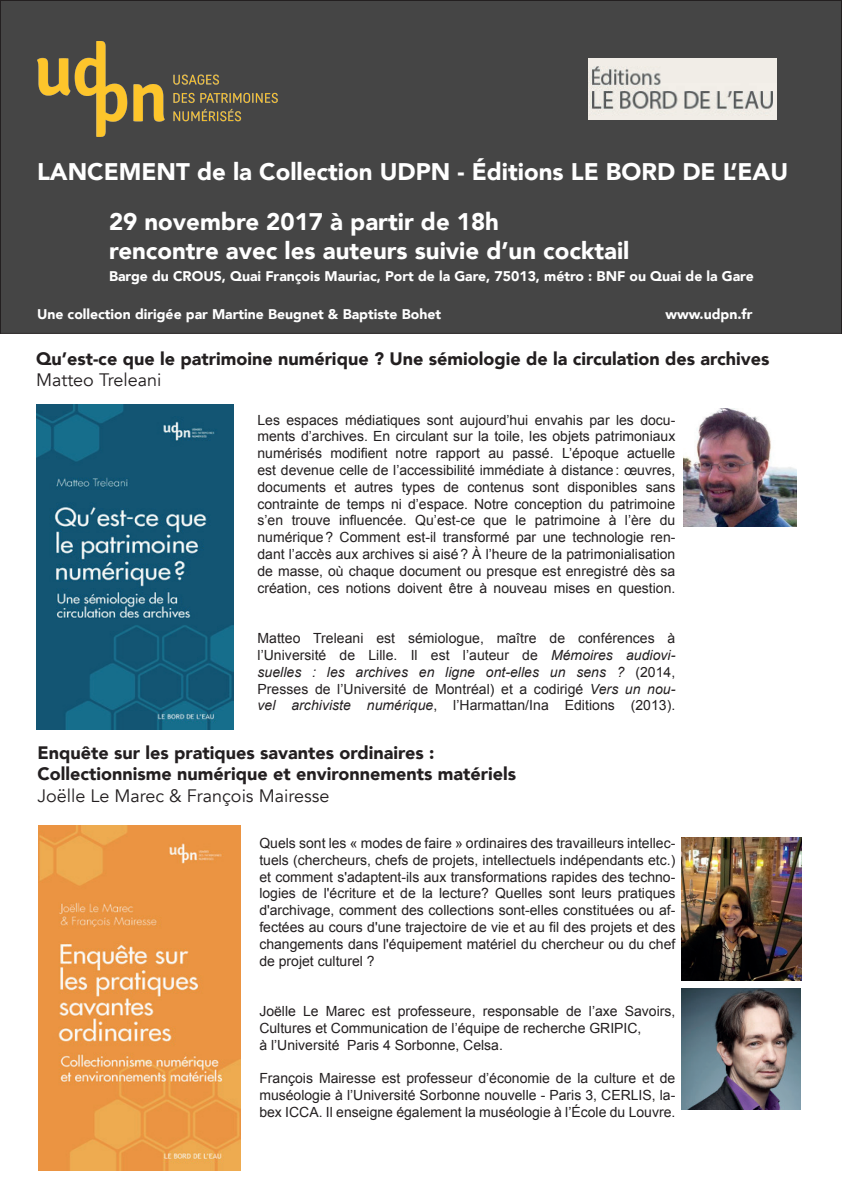
<style>
.page{position:relative;width:842px;height:1191px;background:#fff}
.page>*{position:absolute;margin:0;border:0;box-sizing:border-box;transform-origin:0 0}
.t1{font:900 24px/50.4px "Avenir";color:#fff}
.t2{font:900 18px/21.6px "Avenir";color:#231f20}
.t3{font:18px "Avenir";color:#231f20}
.t4{font:14px/16.8px "Arial";color:#231f20;text-align:justify}
.t5{font:900 14px "Avenir";color:#fff}
.s1{font-style:italic}
</style>
<div class="page">
<img style="left:36px;top:405px;width:197px;height:325px">
<img style="left:39px;top:826px;width:201px;height:344px">
<div style="left:0;top:0;width:841px;height:333px;background:#454545"></div>
<img style="left:38px;top:42px;width:240px;height:94px">
<img style="left:589px;top:59px;width:188px;height:60px">
<img style="left:684px;top:408px;width:112px;height:118px">
<img style="left:681px;top:837px;width:120px;height:143px">
<img style="left:682px;top:988px;width:118px;height:121px">
<h1 class="t1" style="left:109px;top:146px;width:681px;text-indent:-72px">LANCEMENT de la Collection UDPN - Éditions LE BORD DE L’EAU<br>29 novembre 2017 à partir de 18h</h1>
<h1 class="t1" style="left:109px;top:225px;width:522px">rencontre avec les auteurs suivie d’un cocktail</h1>
<p class="t5" style="left:109px;top:264px;width:646px">Barge du CROUS, Quai François Mauriac, Port de la Gare, 75013, métro : BNF ou Quai de la Gare</p>
<p class="t5" style="left:37px;top:302px;width:406px">Une collection dirigée par Martine Beugnet &amp; Baptiste Bohet</p>
<p class="t5" style="left:666px;top:302px;width:88px">www.udpn.fr</p>
<p class="t2" style="left:36px;top:347px;width:735px">Qu’est-ce que le patrimoine numérique ? Une sémiologie de la circulation des archives</p>
<p class="t3" style="left:36px;top:369px;width:127px">Matteo Treleani</p>
<p class="t4" style="left:257px;top:411px;width:419px">Les espaces médiatiques sont aujourd’hui envahis par les docu&shy;ments d’archives. En circulant sur la toile, les objets patrimoniaux numérisés modifient notre rapport au passé. L’époque actuelle est devenue celle de l’accessibilité immédiate à distance: œuvres, documents et autres types de contenus sont disponibles sans contrainte de temps ni d’espace. Notre conception du patrimoine s’en trouve influencée. Qu’est-ce que le patrimoine à l’ère du numérique? Comment est-il transformé par une technologie ren&shy;dant l’accès aux archives si aisé? À l’heure de la patrimonialisation de masse, où chaque document ou presque est enregistré dès sa création, ces notions doivent être à nouveau mises en question.</p>
<p class="t4" style="left:257px;top:630px;width:419px">Matteo Treleani est sémiologue, maître de conférences à l’Université de Lille. Il est l’auteur de <span class="s1">Mémoires audiovi&shy;suelles : les archives en ligne ont-elles un sens ?</span> (2014, Presses de l’Université de Montréal) et a codirigé <span class="s1">Vers un nou&shy;vel archiviste numérique</span>, l’Harmattan/Ina Editions (2013).</p>
<p class="t2" style="left:38px;top:741px;width:480px">Enquête sur les pratiques savantes ordinaires :<br>Collectionnisme numérique et environnements matériels</p>
<p class="t3" style="left:38px;top:785px;width:293px">Joëlle Le Marec &amp; François Mairesse</p>
<p class="t4" style="left:259px;top:834px;width:417px">Quels sont les « modes de faire » ordinaires des travailleurs intellec&shy;tuels (chercheurs, chefs de projets, intellectuels indépendants etc.) et comment s'adaptent-ils aux transformations rapides des techno&shy;logies de l'écriture et de la lecture? Quelles sont leurs pratiques d'archivage, comment des collections sont-elles constituées ou af&shy;fectées au cours d'une trajectoire de vie et au fil des projets et des changements dans l'équipement matériel du chercheur ou du chef de projet culturel ?</p>
<p class="t4" style="left:259px;top:1002px;width:417px;text-align:left">Joëlle Le Marec est professeure, responsable de l’axe Savoirs,<br>Cultures et Communication de l’équipe de recherche GRIPIC,<br>à l’Université Paris 4 Sorbonne, Celsa.</p>
<p class="t4" style="left:259px;top:1070px;width:417px">François Mairesse est professeur d’économie de la culture et de muséologie à l’Université Sorbonne nouvelle - Paris 3, CERLIS, la&shy;bex ICCA. Il enseigne également la muséologie à l’École du Louvre.</p>
</div>
